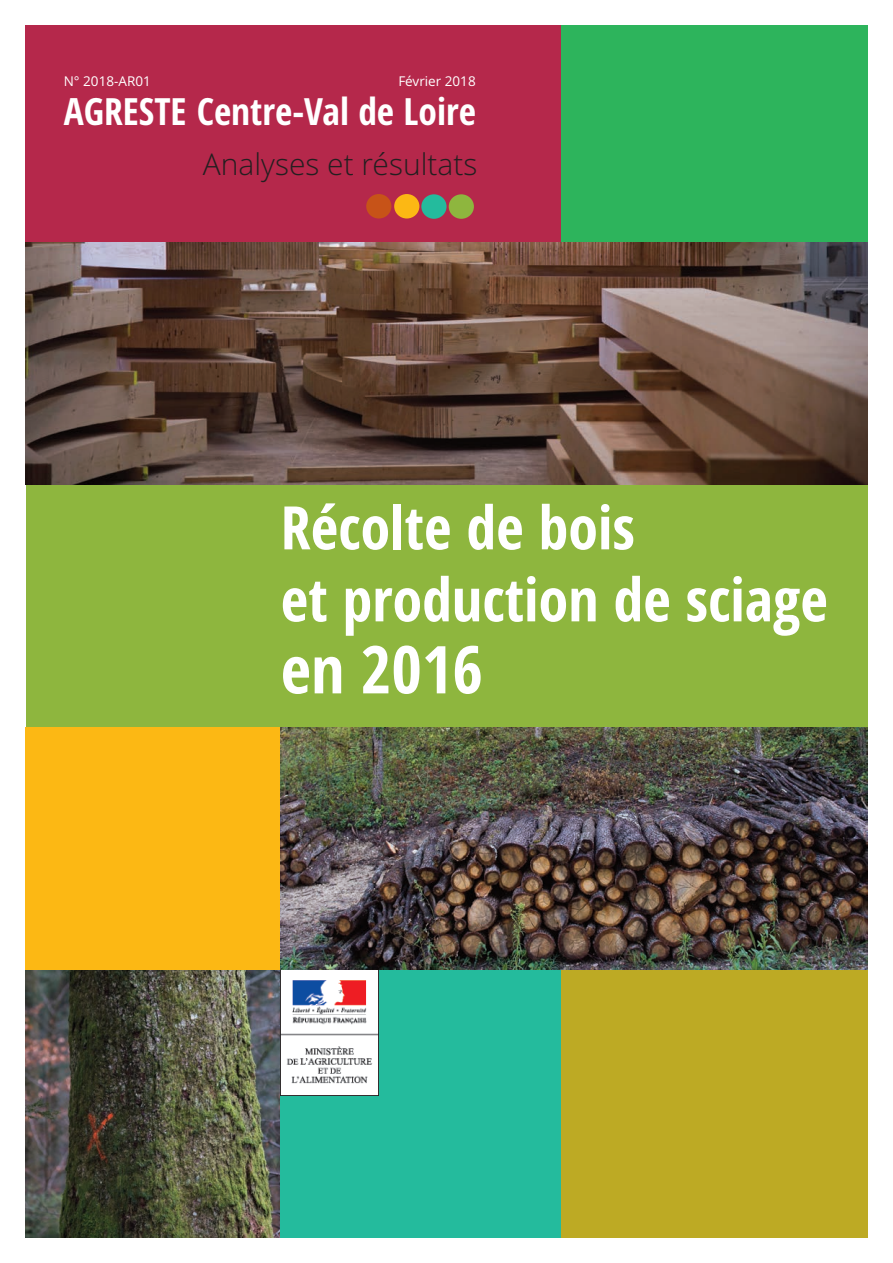
<style>
.page{position:relative;width:893px;height:1263px;background:#fff}
.page>*{position:absolute;margin:0;border:0;box-sizing:border-box;transform-origin:0 0}
.t1{font:700 condensed 66px "Open Sans";color:#fff}
.t2{font:700 condensed 60px/72px "Open Sans";color:#fff}
.t3{font:700 condensed 37.5px "Open Sans";color:#fff}
.t4{font:300 30px "Open Sans";color:#231f20}
.t5{font:13.5px "Open Sans";color:#fff}
</style>
<div class="page">
<img style="left:26px;top:969px;width:255px;height:268px">
<div style="left:26px;top:26px;width:535px;height:216px;background:#b5284b"></div>
<div style="left:26px;top:485px;width:841px;height:242px;background:#8eb63e"></div>
<div style="left:26px;top:727px;width:255px;height:242px;background:#fcb814"></div>
<div style="left:281px;top:969px;width:280px;height:268px;background:#24bb9d"></div>
<div style="left:561px;top:26px;width:306px;height:216px;background:#2db45c"></div>
<img style="left:281px;top:969px;width:98px;height:127px">
<div style="left:366px;top:194px;width:25px;height:24px;background:#c75318;border-radius:50%"></div>
<div style="left:394px;top:194px;width:25px;height:24px;background:#fcb814;border-radius:50%"></div>
<div style="left:421px;top:194px;width:26px;height:25px;background:#24bb9d;border-radius:50%"></div>
<div style="left:449px;top:194px;width:25px;height:25px;background:#8eb63e;border-radius:50%"></div>
<div style="left:561px;top:969px;width:306px;height:268px;background:#bdaa24"></div>
<img style="left:281px;top:727px;width:586px;height:242px">
<img style="left:26px;top:242px;width:841px;height:243px">
<p class="t5" style="left:64px;top:74px;width:89px">N° 2018-AR01</p>
<p class="t5" style="left:398px;top:74px;width:79px">Février 2018</p>
<p class="t3" style="left:64px;top:90px;width:414px">AGRESTE Centre-Val de Loire</p>
<p class="t4" style="left:203px;top:147px;width:276px">Analyses et résultats</p>
<p class="t2" style="left:281px;top:493px;width:549px">Récolte de bois<br>et production de sciage</p>
<p class="t1" style="left:281px;top:632px;width:204px">en 2016</p>
</div>
